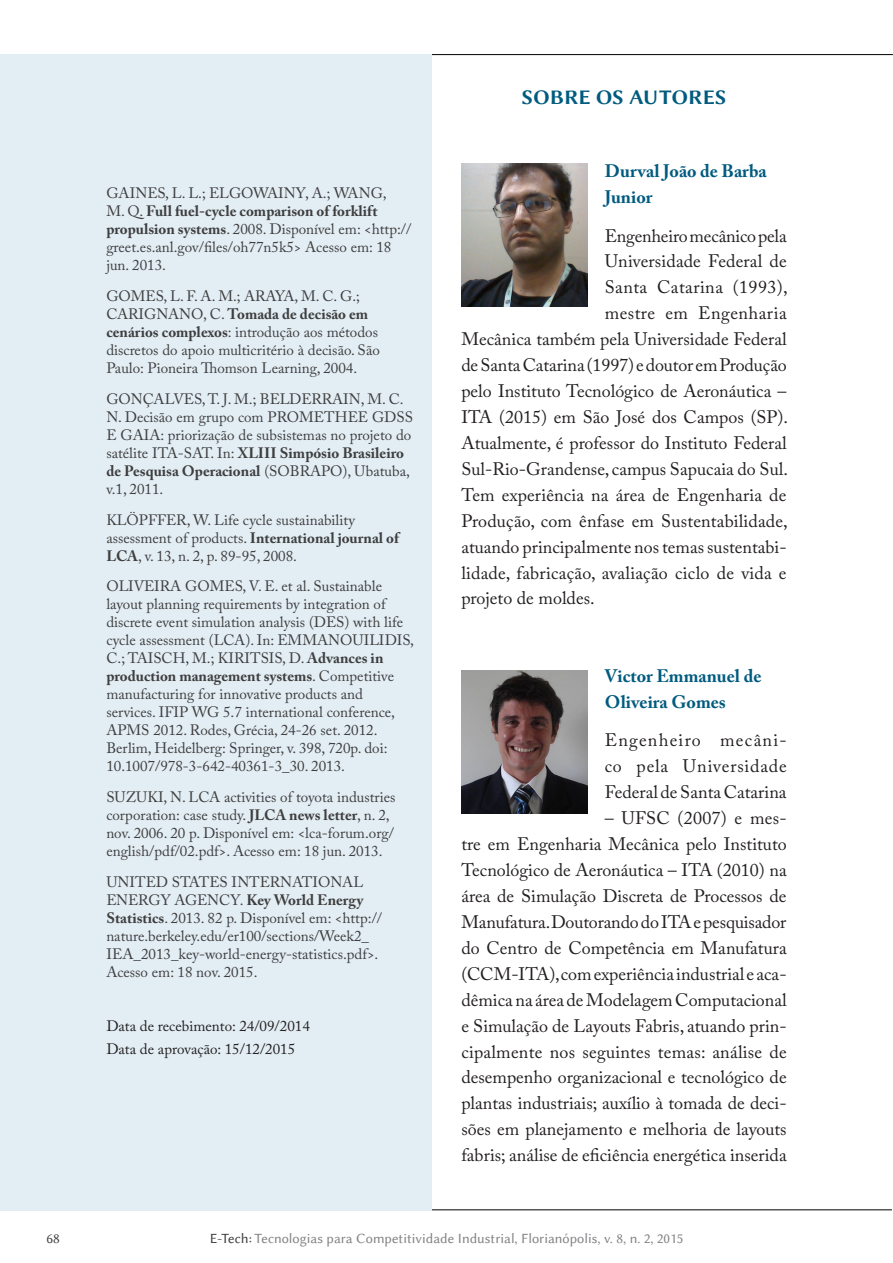
<style>
.page{position:relative;width:893px;height:1263px;background:#fff}
.page>*{position:absolute;margin:0;border:0;box-sizing:border-box;transform-origin:0 0}
.tit_referencias_auto{font:21px "Lin Biolinum B";color:#005b7f}
.t1{font:18px/26px "Adobe Caslon Pro";color:#231f20;text-align:justify}
.autor_minicurriculo{font:700 18px/26px "Adobe Caslon Pro";color:#005b7f}
.t2{font:18px "Adobe Caslon Pro";letter-spacing:.025em;color:#231f20}
.referencias{font:15px/18px "Adobe Caslon Pro";color:#3e3e3f}
.recebimento_publicaç{font:15px "Adobe Caslon Pro";color:#231f20}
.t3{font:14.25px "Lin Biolinum";color:#808285}
.mestre2{font:14.25px "Lin Biolinum";color:#3e3e3f}
.s1{font-weight:700}
.s2{color:#3e3e3f}
</style>
<div class="page">
<hr style="left:0;top:1209px;width:892px;height:1px;background:#000">
<hr style="left:0;top:54px;width:893px;height:1px;background:#000">
<div style="left:0;top:54px;width:432px;height:1156px;background:#e3eef4"></div>
<img style="left:461px;top:164px;width:127px;height:142px">
<img style="left:461px;top:670px;width:127px;height:143px">
<p class="referencias" style="left:106px;top:184px;width:307px">GAINES, L. L.; ELGOWAINY, A.; WANG,<br>M. Q. <span class="s1">Full fuel-cycle comparison of forklift propulsion systems</span>. 2008. Disponível em: &lt;http:// greet.es.anl.gov/files/oh77n5k5&gt; Acesso em: 18 jun. 2013.</p>
<p class="referencias" style="left:106px;top:287px;width:275px">GOMES, L. F. A. M.; ARAYA, M. C. G.; CARIGNANO, C. <span class="s1">Tomada de decisão em cenários complexos</span>: introdução aos métodos discretos do apoio multicritério à decisão. São Paulo: Pioneira Thomson Learning, 2004.</p>
<p class="referencias" style="left:106px;top:390px;width:308px">GONÇALVES, T. J. M.; BELDERRAIN, M. C.<br>N. Decisão em grupo com PROMETHEE GDSS E GAIA: priorização de subsistemas no projeto do satélite ITA-SAT. In: <span class="s1">XLIII Simpósio Brasileiro de Pesquisa Operacional</span> (SOBRAPO), Ubatuba, v.1, 2011.</p>
<p class="referencias" style="left:106px;top:510px;width:294px">KLÖPFFER, W. Life cycle sustainability assessment of products. <span class="s1">International journal of<br>LCA</span>, v. 13, n. 2, p. 89-95, 2008.</p>
<p class="referencias" style="left:106px;top:577px;width:309px">OLIVEIRA GOMES, V. E. et al. Sustainable layout planning requirements by integration of discrete event simulation analysis (DES) with life cycle assessment (LCA). In: EMMANOUILIDIS, C.; TAISCH, M.; KIRITSIS, D. <span class="s1">Advances in production management systems</span>. Competitive manufacturing for innovative products and services. IFIP WG 5.7 international conference, APMS 2012. Rodes, Grécia, 24-26 set. 2012.<br>Berlim, Heidelberg: Springer, v. 398, 720p. doi:<br>10.1007/978-3-642-40361-3_30. 2013.</p>
<p class="referencias" style="left:106px;top:788px;width:291px">SUZUKI, N. LCA activities of toyota industries corporation: case study. <span class="s1">JLCA news letter</span>, n. 2, nov. 2006. 20 p. Disponível em: &lt;lca-forum.org/ english/pdf/02.pdf&gt;. Acesso em: 18 jun. 2013.</p>
<p class="referencias" style="left:106px;top:873px;width:277px">UNITED STATES INTERNATIONAL ENERGY AGENCY. <span class="s1">Key World Energy Statistics</span>. 2013. 82 p. Disponível em: &lt;http:// nature.berkeley.edu/er100/sections/Week2_ IEA_2013_key-world-energy-statistics.pdf&gt;.<br>Acesso em: 18 nov. 2015.</p>
<p class="recebimento_publicaç" style="left:106px;top:1017px;width:205px">Data de recebimento: 24/09/2014</p>
<p class="recebimento_publicaç" style="left:106px;top:1040px;width:190px">Data de aprovação: 15/12/2015</p>
<p class="tit_referencias_auto" style="left:522px;top:82px;width:206px">SOBRE OS AUTORES</p>
<p class="autor_minicurriculo" style="left:605px;top:158px;width:163px">Durval João de Barba<br>Junior</p>
<p class="t1" style="left:605px;top:222px;width:183px">Engenheiro mecânico pela</p>
<p class="t1" style="left:605px;top:248px;width:184px">Universidade Federal de</p>
<p class="t2" style="left:605px;top:277px;width:185px">Santa Catarina (1993),</p>
<p class="t2" style="left:605px;top:303px;width:184px">mestre em Engenharia</p>
<p class="t1" style="left:461px;top:326px;width:327px">Mecânica também pela Universidade Federal</p>
<p class="t1" style="left:461px;top:352px;width:327px">de Santa Catarina (1997) e doutor em Produção</p>
<p class="t1" style="left:461px;top:378px;width:327px">pelo Instituto Tecnológico de Aeronáutica –</p>
<p class="t1" style="left:461px;top:404px;width:328px">ITA (2015) em São José dos Campos (SP).</p>
<p class="t1" style="left:461px;top:430px;width:327px">Atualmente, é professor do Instituto Federal</p>
<p class="t1" style="left:461px;top:456px;width:328px">Sul-Rio-Grandense, campus Sapucaia do Sul.</p>
<p class="t1" style="left:461px;top:482px;width:327px">Tem experiência na área de Engenharia de</p>
<p class="t1" style="left:461px;top:507px;width:328px">Produção, com ênfase em Sustentabilidade,</p>
<p class="t1" style="left:461px;top:533px;width:327px">atuando principalmente nos temas sustentabi-</p>
<p class="t1" style="left:461px;top:559px;width:327px">lidade, fabricação, avaliação ciclo de vida e</p>
<p class="t1" style="left:461px;top:585px;width:135px">projeto de moldes.</p>
<p class="autor_minicurriculo" style="left:605px;top:663px;width:158px">Victor Emmanuel de<br>Oliveira Gomes</p>
<p class="t1" style="left:605px;top:727px;width:184px">Engenheiro mecâni&shy;co pela Universidade Federal de Santa Catarina</p>
<p class="t1" style="left:461px;top:805px;width:327px;text-indent:143px">– UFSC (2007) e mes&shy;tre em Engenharia Mecânica pelo Instituto Tecnológico de Aeronáutica – ITA (2010) na área de Simulação Discreta de Processos de Manufatura. Doutorando do ITA e pesquisador do Centro de Competência em Manufatura (CCM-ITA), com experiência industrial e aca&shy;dêmica na área de Modelagem Computacional e Simulação de Layouts Fabris, atuando prin&shy;cipalmente nos seguintes temas: análise de desempenho organizacional e tecnológico de plantas industriais; auxílio à tomada de deci&shy;sões em planejamento e melhoria de layouts fabris; análise de eficiência energética inserida</p>
<p class="mestre2" style="left:47px;top:1230px;width:15px">68</p>
<p class="t3" style="left:210px;top:1230px;width:475px"><span class="s2">E-Tech:</span> Tecnologias para Competitividade Industrial, Florianópolis, v. 8, n. 2, 2015</p>
</div>
